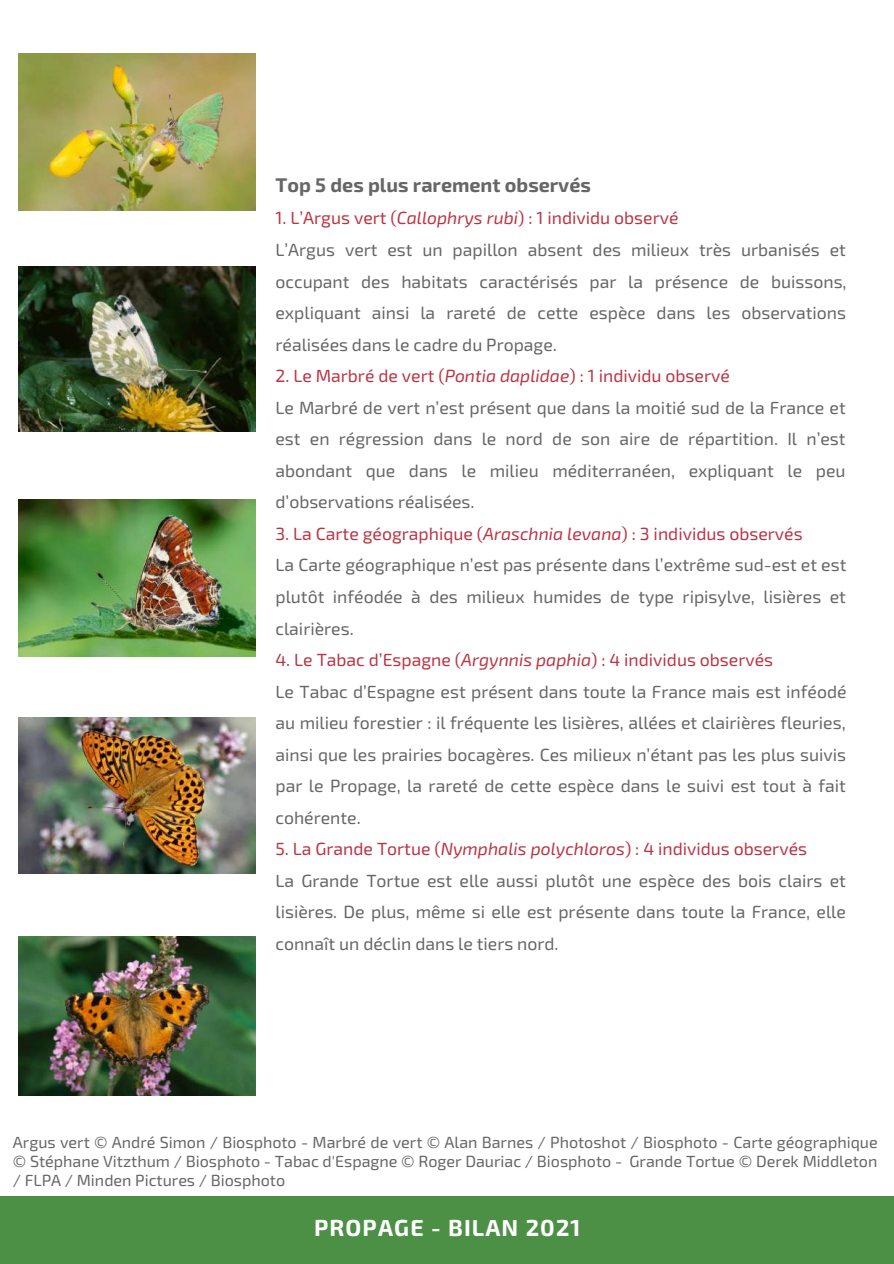
<style>
.page{position:relative;width:894px;height:1264px;background:#fff}
.page>*{position:absolute;margin:0;border:0;box-sizing:border-box;transform-origin:0 0}
.t1{font:700 23.25px "Exo 2";letter-spacing:.05em;color:#fff}
.t2{font:700 19.8px "Exo 2";color:#666}
.t3{font:17.55px/31.5px "Exo 2";color:#666}
.t4{font:16.05px/19.2px "Exo 2";color:#666;text-align:justify}
.s1{color:#bb3444}
.s2{font-style:italic;color:#bb3444}
</style>
<div class="page">
<div style="left:0;top:1196px;width:893px;height:67px;background:#4c9045"></div>
<img style="left:18px;top:53px;width:237px;height:158px">
<img style="left:18px;top:267px;width:237px;height:164px">
<img style="left:18px;top:499px;width:237px;height:158px">
<img style="left:18px;top:717px;width:237px;height:156px">
<img style="left:18px;top:936px;width:237px;height:159px">
<p class="t2" style="left:275px;top:172px;width:317px">Top 5 des plus rarement observés</p>
<p class="t3" style="left:275px;top:202px;width:572px"><span class="s1">1. L’Argus vert (</span><span class="s2">Callophrys rubi</span><span class="s1">) : 1 individu observé<br></span>L’Argus vert est un papillon absent des milieux très urbanisés et occupant des habitats caractérisés par la présence de buissons, expliquant ainsi la rareté de cette espèce dans les observations réalisées dans le cadre du Propage.</p>
<p class="t3" style="left:275px;top:359px;width:571px"><span class="s1">2. Le Marbré de vert (</span><span class="s2">Pontia daplidae</span><span class="s1">) : 1 individu observé<br></span>Le Marbré de vert n’est présent que dans la moitié sud de la France et est en régression dans le nord de son aire de répartition. Il n’est abondant que dans le milieu méditerranéen, expliquant le peu d’observations réalisées.</p>
<p class="t3" style="left:275px;top:517px;width:572px"><span class="s1">3. La Carte géographique (</span><span class="s2">Araschnia levana</span><span class="s1">) : 3 individus observés<br></span>La Carte géographique n’est pas présente dans l’extrême sud-est et est plutôt inféodée à des milieux humides de type ripisylve, lisières et clairières.</p>
<p class="t3" style="left:275px;top:643px;width:572px"><span class="s1">4. Le Tabac d’Espagne (</span><span class="s2">Argynnis paphia</span><span class="s1">) : 4 individus observés<br></span>Le Tabac d’Espagne est présent dans toute la France mais est inféodé au milieu forestier : il fréquente les lisières, allées et clairières fleuries, ainsi que les prairies bocagères. Ces milieux n’étant pas les plus suivis par le Propage, la rareté de cette espèce dans le suivi est tout à fait cohérente.</p>
<p class="t3" style="left:275px;top:832px;width:572px"><span class="s1">5. La Grande Tortue (</span><span class="s2">Nymphalis polychloros</span><span class="s1">) : 4 individus observés<br></span>La Grande Tortue est elle aussi plutôt une espèce des bois clairs et lisières. De plus, même si elle est présente dans toute la France, elle connaît un déclin dans le tiers nord.</p>
<p class="t4" style="left:13px;top:1131px;width:866px">Argus vert © André Simon / Biosphoto - Marbré de vert © Alan Barnes / Photoshot / Biosphoto - Carte géographique © Stéphane Vitzthum / Biosphoto - Tabac d'Espagne © Roger Dauriac / Biosphoto - Grande Tortue © Derek Middleton / FLPA / Minden Pictures / Biosphoto</p>
<h1 class="t1" style="left:314px;top:1211px;width:268px">PROPAGE - BILAN 2021</h1>
</div>
